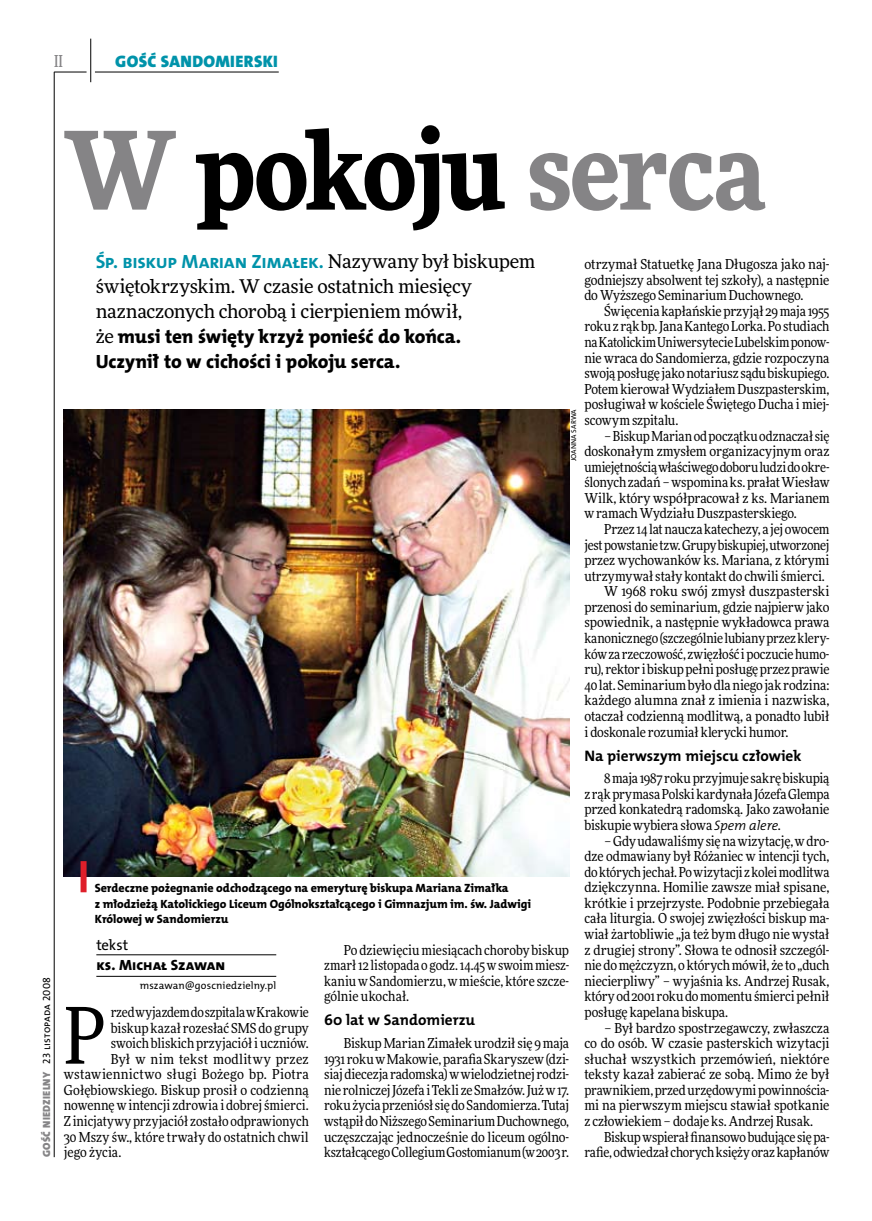
<style>
.page{position:relative;width:872px;height:1221px;background:#fff}
.page>*{position:absolute;margin:0;border:0;box-sizing:border-box;transform-origin:0 0}
.t1{font:900 108px "Freeday Narrow";letter-spacing:-.02em;color:#858486}
.t2{font:78.15px "Freeday Narrow News";color:#000}
.t3{font:19.35px/24.9px "The Mix HP8 Ex Bld";letter-spacing:-.005em;color:#000}
.t4{font:19.35px "The Mix HP7 Bld";letter-spacing:-.02em;color:#0093aa}
.t5{font:18.9px/24.9px "Freeday News";letter-spacing:-.015em;color:#000}
.t6{font:16.65px "The Mix HP9 Blk";letter-spacing:.02em;color:#0093aa}
.t7{font:500 16.5px "Freeday Narrow";color:#858486;scale:.9 1}
.t8{font:15.3px "The Mix HP7 Bld";color:#000}
.t9{font:14.85px "The Mix HP8 Ex Bld";color:#000}
.t10{font:14.85px "The Mix HP5 Plain";color:#000}
.t11{font:13.8px/15.6px "Freeday Narrow News";letter-spacing:-.005em;color:#000;text-align:justify}
.t12{font:13.8px "Freeday Narrow News";letter-spacing:.02em;color:#000}
.t13{font:12px/15.6px "The Mix HP8 Ex Bld";letter-spacing:-.005em;color:#000}
.t14{font:10.5px "The Mix HP5 Plain";letter-spacing:.015em;color:#000}
.t15{font:7.2px "The Mix HP5 Plain";color:#000}
.s1{font-family:"The Mix HP9 Blk";color:#858486}
.s2{color:#000}
.s3{font-family:"Freeday News";font-size:18.9px;color:#000}
.s4{font-family:"Freeday News";font-size:18.9px}
.s5{font-family:"The Mix HP4 Se Lig IT"}
</style>
<div class="page">
<hr style="left:54px;top:72px;width:1px;height:1085px;background:#000">
<hr style="left:90px;top:39px;width:1px;height:43px;background:#000">
<hr style="left:54px;top:72px;width:33px;height:1px;background:#000">
<hr style="left:95px;top:72px;width:184px;height:1px;background:#000">
<img style="left:64px;top:409px;width:505px;height:467px">
<hr style="left:96px;top:954px;width:180px;height:1px;background:#000">
<hr style="left:96px;top:976px;width:180px;height:1px;background:#000">
<div style="left:81px;top:861px;width:6px;height:31px;background:#df1f2a"></div>
<p class="t7" style="left:54px;top:50px;width:11px">II</p>
<p class="t6" style="left:115px;top:50px;width:164px">GOŚĆ SANDOMIERSKI</p>
<p class="t14" style="left:40px;top:1156px;width:181px;rotate:-90deg"><span class="s1">GOŚĆ NIEDZIELNY</span> 23 listopada 2008</p>
<h1 class="t1" style="left:64px;top:100px;width:703px">W <span class="s2">pokoju</span> serca</h1>
<h3 class="t4" style="left:96px;top:249px;width:441px">Śp. biskup Marian Zimałek. <span class="s3">Nazywany był biskupem</span></h3>
<h3 class="t5" style="left:96px;top:274px;width:377px">świętokrzyskim. W czasie ostatnich miesięcy naznaczonych chorobą i cierpieniem mówił,</h3>
<h3 class="t3" style="left:96px;top:324px;width:367px"><span class="s4">że</span> musi ten święty krzyż ponieść do końca.<br>Uczynił to w cichości i pokoju serca.</h3>
<p class="t11" style="left:584px;top:256px;width:246px">otrzymał Statuetkę Jana Długosza jako naj&shy;godniejszy absolwent tej szkoły), a następnie do Wyższego Seminarium Duchownego.</p>
<p class="t11" style="left:584px;top:303px;width:246px;text-indent:20px">Święcenia kapłańskie przyjął 29 maja 1955 roku z rąk bp.Jana Kantego Lorka. Postudiach naKatolickim Uniwersytecie Lubelskim ponow&shy;nie wraca do Sandomierza, gdzie rozpoczyna swoją posługę jako notariusz sądu biskupiego.<br>Potem kierował Wydziałem Duszpasterskim, posługiwał w kościele Świętego Ducha i miej&shy;scowym szpitalu.</p>
<p class="t11" style="left:584px;top:427px;width:246px;text-indent:20px">– Biskup Marian odpoczątku odznaczałsię doskonałym zmysłem organizacyjnym oraz umiejętnością właściwego doboru ludzi dookre&shy;ślonych zadań – wspomina ks.prałat Wiesław Wilk, który współpracował z ks. Marianem w ramach Wydziału Duszpasterskiego.</p>
<p class="t11" style="left:604px;top:521px;width:227px">Przez 14 lat naucza katechezy, a jejowocem</p>
<p class="t11" style="left:584px;top:536px;width:246px">jestpowstanie tzw. Grupy biskupiej, utworzonej</p>
<p class="t11" style="left:584px;top:552px;width:246px">przez wychowanków ks. Mariana, z którymi</p>
<p class="t11" style="left:584px;top:568px;width:242px">utrzymywał stały kontakt do chwili śmierci.</p>
<p class="t11" style="left:604px;top:583px;width:227px">W 1968 roku swój zmysł duszpasterski</p>
<p class="t11" style="left:584px;top:599px;width:246px">przenosi do seminarium, gdzie najpierw jako</p>
<p class="t11" style="left:584px;top:614px;width:246px">spowiednik, a następnie wykładowca prawa</p>
<p class="t11" style="left:584px;top:630px;width:246px">kanonicznego (szczególnie lubiany przez klery-</p>
<p class="t11" style="left:584px;top:645px;width:246px">ków za rzeczowość, zwięzłość ipoczucie humo-</p>
<p class="t11" style="left:584px;top:661px;width:246px">ru), rektor ibiskup pełni posługę przez prawie</p>
<p class="t11" style="left:584px;top:677px;width:246px">40 lat. Seminarium było dla niego jak rodzina:</p>
<p class="t11" style="left:584px;top:692px;width:246px">każdego alumna znał z imienia i nazwiska,</p>
<p class="t11" style="left:584px;top:708px;width:246px">otaczał codzienną modlitwą, a ponadto lubił</p>
<p class="t11" style="left:584px;top:723px;width:205px">i doskonale rozumiał klerycki humor.</p>
<p class="t8" style="left:584px;top:745px;width:219px">Na pierwszym miejscu człowiek</p>
<p class="t11" style="left:584px;top:770px;width:246px;text-indent:20px">8 maja 1987 roku przyjmuje sakrę biskupią z rąk prymasa Polski kardynała Józefa Glempa przed konkatedrą radomską. Jako zawołanie biskupie wybiera słowa <span class="s5">Spem alere</span>.</p>
<p class="t11" style="left:584px;top:832px;width:246px;text-indent:20px">– Gdy udawaliśmy się nawizytację, wdro&shy;dze odmawiany był Różaniec w intencji tych, doktórych jechał. Powizytacji zkolei modlitwa dziękczynna. Homilie zawsze miał spisane, krótkie i przejrzyste. Podobnie przebiegała cała liturgia. O swojej zwięzłości biskup ma&shy;wiał żartobliwie „ja też bym długo nie wystał z drugiej strony”. Słowa te odnosił szczegól&shy;nie domężczyzn, o których mówił, że to „duch niecierpliwy” – wyjaśnia ks. Andrzej Rusak, który od2001 roku domomentu śmierci pełnił posługę kapelana biskupa.</p>
<p class="t11" style="left:584px;top:1019px;width:246px;text-indent:20px">– Był bardzo spostrzegawczy, zwłaszcza co do osób. W czasie pasterskich wizytacji słuchał wszystkich przemówień, niektóre teksty kazał zabierać ze sobą. Mimo że był prawnikiem, przed urzędowymi powinnościa&shy;mi na pierwszym miejscu stawiał spotkanie z człowiekiem – dodaje ks. Andrzej Rusak.</p>
<p class="t11" style="left:584px;top:1128px;width:246px;text-align:right">Biskup wspierał finansowo budujące się pa&shy;rafie, odwiedzał chorych księży oraz kapłanów</p>
<p class="t15" style="left:569px;top:461px;width:53px;rotate:-90deg">Joanna Sarwa</p>
<p class="t13" style="left:95px;top:880px;width:437px">Serdeczne pożegnanie odchodzącego na emeryturę biskupa Mariana Zimałka<br>z młodzieżą Katolickiego Liceum Ogólnokształcącego i Gimnazjum im. św. Jadwigi<br>Królowej w Sandomierzu</p>
<p class="t10" style="left:96px;top:935px;width:33px">tekst</p>
<p class="t9" style="left:96px;top:955px;width:130px">ks. Michał Szawan</p>
<p class="t14" style="left:140px;top:979px;width:138px">mszawan@goscniedzielny.pl</p>
<p class="t11" style="left:324px;top:941px;width:246px;text-indent:20px">Po dziewięciu miesiącach choroby biskup zmarł 12 listopada o godz. 14.45 wswoim miesz&shy;kaniu wSandomierzu, wmieście, które szcze&shy;gólnie ukochał.</p>
<p class="t8" style="left:324px;top:1010px;width:153px">60 lat w Sandomierzu</p>
<p class="t11" style="left:324px;top:1035px;width:246px;text-indent:20px">Biskup Marian Zimałek urodziłsię 9 maja 1931 roku wMakowie, parafia Skaryszew (dzi&shy;siaj diecezja radomska) wwielodzietnej rodzi&shy;nie rolniczej Józefa iTekli zeSmałzów. Już w 17. roku życia przeniósłsię doSandomierza. Tutaj wstąpił doNiższego Seminarium Duchownego, uczęszczając jednocześnie do liceum ogólno&shy;kształcącego Collegium Gostomianum (w2003r.</p>
<h2 class="t2" style="left:64px;top:987px;width:44px">P</h2>
<p class="t11" style="left:111px;top:1004px;width:200px">rzed wyjazdem doszpitala wKrakowie</p>
<p class="t11" style="left:111px;top:1019px;width:200px">biskup kazał rozesłać SMS do grupy</p>
<p class="t11" style="left:111px;top:1035px;width:200px">swoich bliskich przyjaciół i uczniów.</p>
<p class="t12" style="left:111px;top:1050px;width:200px">Był w nim tekst modlitwy przez</p>
<p class="t12" style="left:64px;top:1065px;width:246px">wstawiennictwo sługi Bożego bp. Piotra</p>
<p class="t11" style="left:64px;top:1081px;width:246px">Gołębiowskiego. Biskup prosił o codzienną</p>
<p class="t11" style="left:64px;top:1097px;width:246px">nowennę wintencji zdrowia i dobrej śmierci.</p>
<p class="t11" style="left:64px;top:1112px;width:246px">Z inicjatywy przyjaciół zostało odprawionych</p>
<p class="t11" style="left:64px;top:1128px;width:246px">30 Mszy św., które trwały do ostatnich chwil</p>
<p class="t11" style="left:64px;top:1144px;width:59px">jego życia.</p>
</div>
